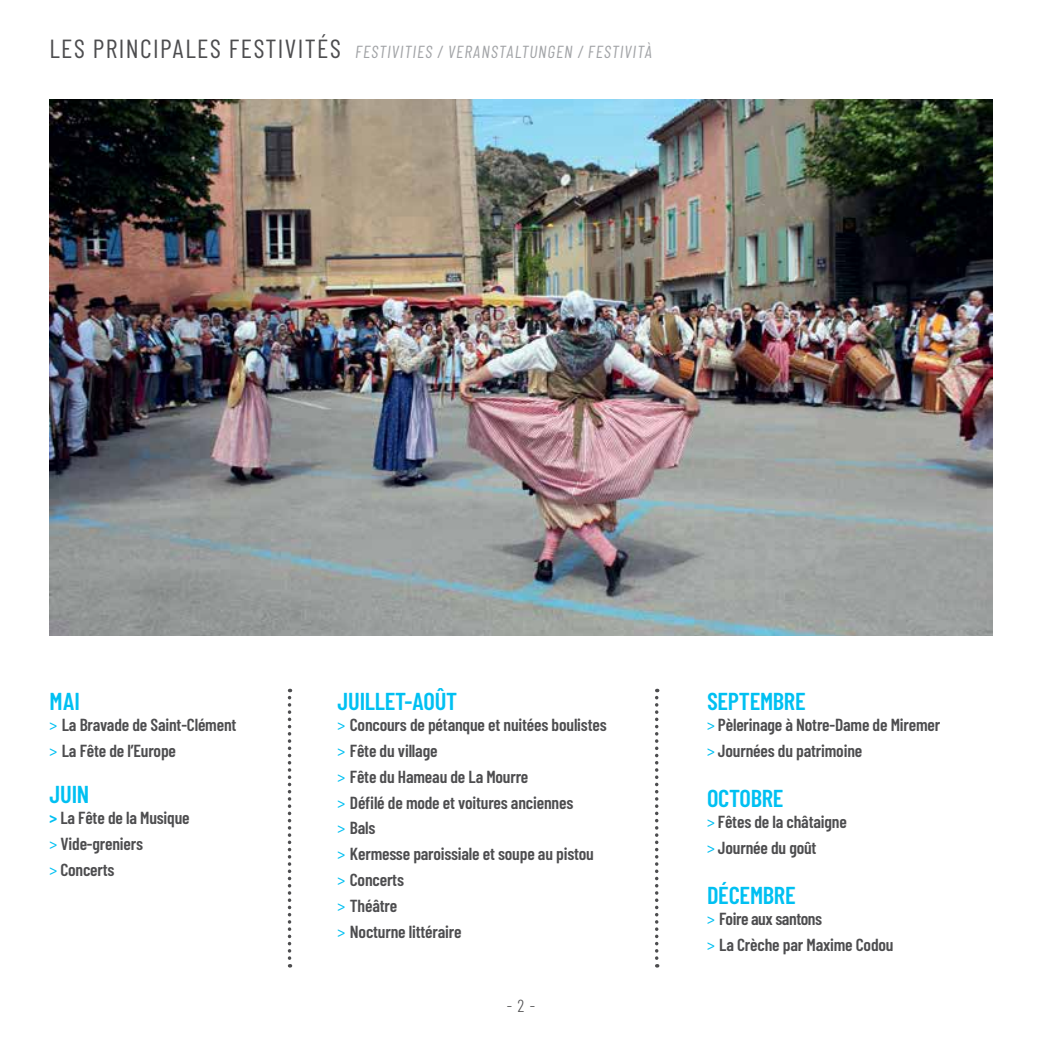
<style>
.page{position:relative;width:1042px;height:1042px;background:#fff}
.page>*{position:absolute;margin:0;border:0;box-sizing:border-box;transform-origin:0 0}
.t1{font:600 24.5px "Barlow Condensed";letter-spacing:-.01em;color:#00c0f2}
.t2{font:600 17.5px/25.9px "Barlow Condensed";letter-spacing:-.01em;color:#4d4d4f}
.t3{font:italic 17.5px "Barlow Condensed";letter-spacing:.05em;color:#a2a4a7}
.t4{font:300 17.5px "Barlow Condensed";color:#4d4d4f}
.s1{font-style:normal;font-size:26.25px;color:#4d4d4f}
.s2{font-weight:400;color:#00c0f2}
.s3{color:#00c0f2}
</style>
<div class="page">
<svg style="left:655px;top:689px;width:3px;height:278px"></svg>
<svg style="left:288px;top:689px;width:3px;height:278px"></svg>
<img style="left:50px;top:99px;width:942px;height:536px">
<p class="t3" style="left:50px;top:40px;width:604px"><span class="s1">LES PRINCIPALES FESTIVITÉS</span> FESTIVITIES / VERANSTALTUNGEN / FESTIVITà</p>
<h1 class="t1" style="left:50px;top:685px;width:32px">Mai</h1>
<p class="t2" style="left:50px;top:711px;width:188px"><span class="s2">&gt;</span> La Bravade de Saint-Clément <span class="s2">&gt;</span> La Fête de l’Europe</p>
<h1 class="t1" style="left:50px;top:778px;width:41px">Juin</h1>
<p class="t2" style="left:50px;top:804px;width:142px"><span class="s3">&gt;</span> La Fête de la Musique <span class="s2">&gt;</span> Vide-greniers<br><span class="s2">&gt;</span> Concerts</p>
<h1 class="t1" style="left:338px;top:685px;width:117px">Juillet-Août</h1>
<p class="t2" style="left:338px;top:711px;width:271px"><span class="s2">&gt;</span> Concours de pétanque et nuitées boulistes <span class="s2">&gt;</span> Fête du village<br><span class="s2">&gt;</span> Fête du Hameau de La Mourre<br><span class="s2">&gt;</span> Défilé de mode et voitures anciennes<br><span class="s2">&gt;</span> Bals<br><span class="s2">&gt;</span> Kermesse paroissiale et soupe au pistou<br><span class="s2">&gt;</span> Concerts<br><span class="s2">&gt;</span> Théâtre<br><span class="s2">&gt;</span> Nocturne littéraire</p>
<p class="t4" style="left:507px;top:994px;width:30px">- 2 -</p>
<h1 class="t1" style="left:707px;top:685px;width:23px">Septembre</h1>
<p class="t2" style="left:707px;top:711px;width:235px"><span class="s2">&gt;</span> Pèlerinage à Notre-Dame de Miremer <span class="s2">&gt;</span> Journées du patrimoine</p>
<h1 class="t1" style="left:707px;top:783px;width:55px">Octobre</h1>
<p class="t2" style="left:707px;top:808px;width:141px"><span class="s2">&gt;</span> Fêtes de la châtaigne <span class="s2">&gt;</span> Journée du goût</p>
<h1 class="t1" style="left:707px;top:880px;width:34px">Décembre</h1>
<p class="t2" style="left:707px;top:906px;width:188px"><span class="s2">&gt;</span> Foire aux santons<br><span class="s2">&gt;</span> La Crèche par Maxime Codou</p>
</div>
